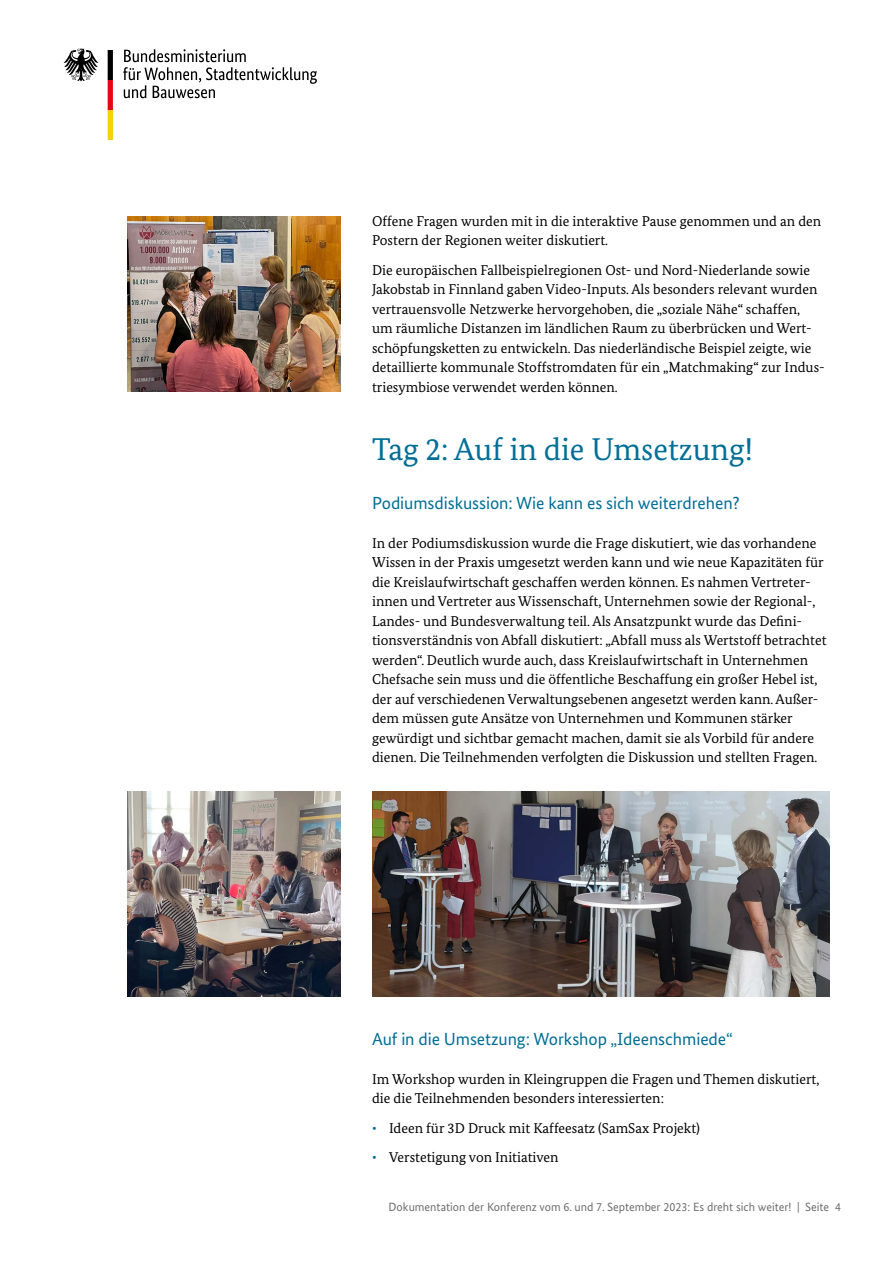
<style>
.page{position:relative;width:893px;height:1263px;background:#fff}
.page>*{position:absolute;margin:0;border:0;box-sizing:border-box;transform-origin:0 0}
._06_H1{font:31.5px "Bundes Serif";color:#006e96}
._09_H2_optional{font:17.55px "Bundes Sans";letter-spacing:-.005em;color:#006e96}
._10_P{font:14.25px/19.5px "Bundes Serif";color:#000}
.t1{font:12px "Bundes Sans";color:#706f6f}
.s1{color:#006e96}
</style>
<div class="page">
<svg style="left:123px;top:49px;width:194px;height:49px"></svg>
<svg style="left:64px;top:49px;width:35px;height:32px"></svg>
<svg style="left:108px;top:50px;width:5px;height:90px"></svg>
<img style="left:128px;top:216px;width:212px;height:176px">
<img style="left:128px;top:791px;width:212px;height:205px">
<img style="left:372px;top:791px;width:457px;height:205px">
<p class="_10_P" style="left:372px;top:211px;width:451px">Offene Fragen wurden mit in die interaktive Pause genommen und an den<br>Postern der Regionen weiter diskutiert.</p>
<p class="_10_P" style="left:372px;top:260px;width:454px">Die europäischen Fallbeispielregionen Ost- und Nord-Niederlande sowie Jakobstab in Finnland gaben Video-Inputs. Als besonders relevant wurden vertrauensvolle Netzwerke hervorgehoben, die „soziale Nähe“ schaffen,<br>um räumliche Distanzen im ländlichen Raum zu überbrücken und Wert&shy;schöpfungsketten zu entwickeln. Das niederländische Beispiel zeigte, wie detaillierte kommunale Stoffstromdaten für ein „Matchmaking“ zur Indus&shy;triesymbiose verwendet werden können.</p>
<h1 class="_06_H1" style="left:372px;top:430px;width:382px">Tag 2: Auf in die Umsetzung!</h1>
<h2 class="_09_H2_optional" style="left:372px;top:492px;width:369px">Podiumsdiskussion: Wie kann es sich weiterdrehen?</h2>
<p class="_10_P" style="left:372px;top:533px;width:456px">In der Podiumsdiskussion wurde die Frage diskutiert, wie das vorhandene Wissen in der Praxis umgesetzt werden kann und wie neue Kapazitäten für die Kreislaufwirtschaft geschaffen werden können. Es nahmen Vertreter&shy;innen und Vertreter aus Wissenschaft, Unternehmen sowie der Regional-, Landes- und Bundesverwaltung teil. Als Ansatzpunkt wurde das Defini&shy;tionsverständnis von Abfall diskutiert: „Abfall muss als Wertstoff betrachtet werden“. Deutlich wurde auch, dass Kreislaufwirtschaft in Unternehmen Chefsache sein muss und die öffentliche Beschaffung ein großer Hebel ist, der auf verschiedenen Verwaltungsebenen angesetzt werden kann. Außer&shy;dem müssen gute Ansätze von Unternehmen und Kommunen stärker gewürdigt und sichtbar gemacht machen, damit sie als Vorbild für andere dienen. Die Teilnehmenden verfolgten die Diskussion und stellten Fragen.</p>
<h2 class="_09_H2_optional" style="left:372px;top:1028px;width:362px">Auf in die Umsetzung: Workshop „Ideenschmiede“</h2>
<p class="_10_P" style="left:372px;top:1069px;width:449px">Im Workshop wurden in Kleingruppen die Fragen und Themen diskutiert, die die Teilnehmenden besonders interessierten:</p>
<p class="_10_P" style="left:372px;top:1118px;width:329px"><span class="s1">∙</span> Ideen für 3D Druck mit Kaffeesatz (SamSax Projekt)</p>
<p class="_10_P" style="left:372px;top:1147px;width:188px"><span class="s1">∙</span> Verstetigung von Initiativen</p>
<p class="t1" style="left:389px;top:1199px;width:454px">Dokumentation der Konferenz vom 6. und 7. September 2023: Es dreht sich weiter! | Seite 4</p>
</div>
